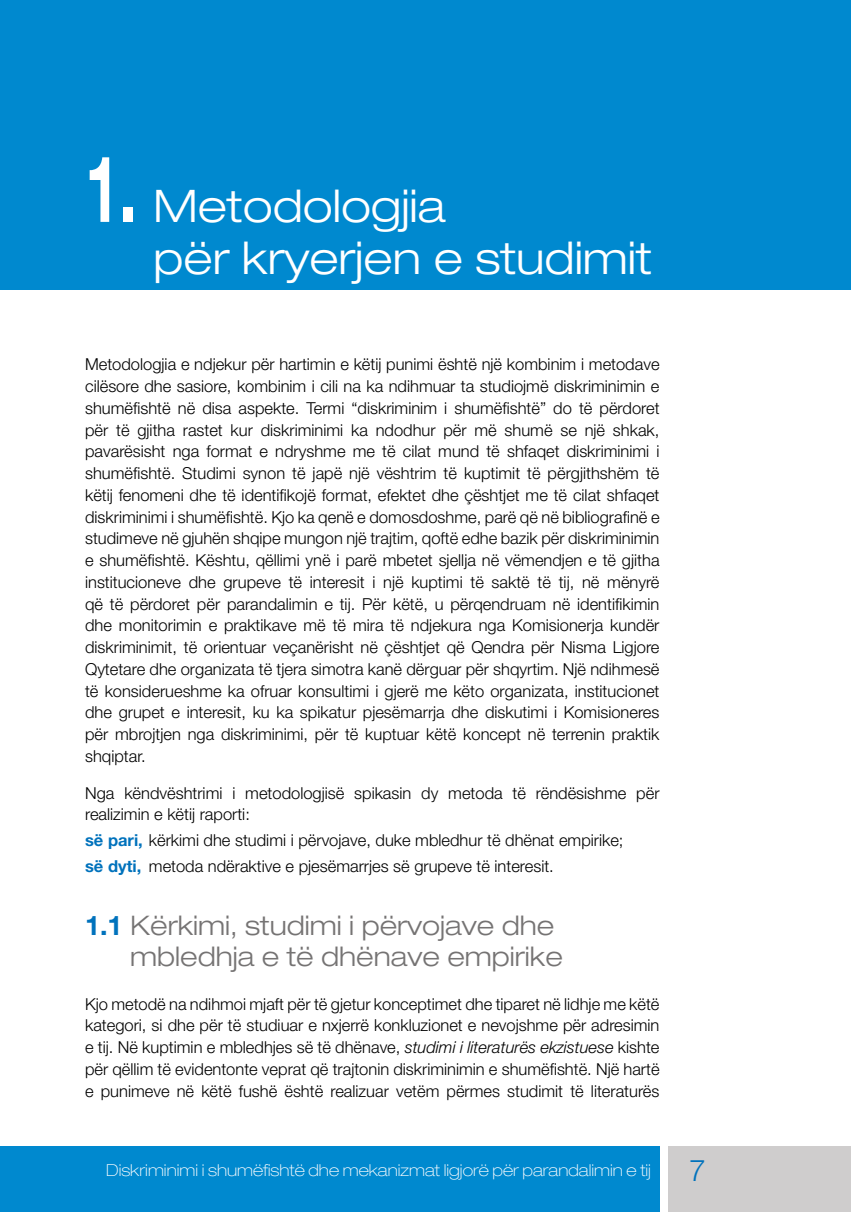
<style>
.page{position:relative;width:851px;height:1212px;background:#fff}
.page>*{position:absolute;margin:0;border:0;box-sizing:border-box;transform-origin:0 0}
.t1{font:300 expanded 45px/51.8px "Helvetica Neue LT Std";color:#fff}
.t2{font:300 30px "Helvetica Neue LT Std";color:#0072bc}
.t3{font:300 expanded 27px/31px "Helvetica Neue LT Std";color:#757373}
.t4{font:300 16.5px/21.8px "Helvetica Neue LT Std";color:#000;text-align:justify}
.t5{font:100 expanded 16.5px "Helvetica Neue LT Std";color:#fff}
.s1{font-weight:700;font-stretch:normal;font-size:92.25px}
.s2{font-weight:700;color:#0072bc}
.s3{font-weight:700;font-stretch:normal;color:#0072bc}
.s4{font-style:italic}
</style>
<div class="page">
<div style="left:0;top:1146px;width:659px;height:66px;background:#0089cf"></div>
<div style="left:668px;top:1146px;width:182px;height:66px;background:#cfcdcd"></div>
<div style="left:0;top:0;width:850px;height:289px;background:#0089cf"></div>
<h1 class="t1" style="left:153px;top:179px;width:500px;text-indent:-68px"><span class="s1">1.</span> Metodologjia<br>për kryerjen e studimit</h1>
<p class="t4" style="left:85px;top:353px;width:576px">Metodologjia e ndjekur për hartimin e këtij punimi është një kombinim i metodave cilësore dhe sasiore, kombinim i cili na ka ndihmuar ta studiojmë diskriminimin e shumëfishtë në disa aspekte. Termi “diskriminim i shumëfishtë” do të përdoret për të gjitha rastet kur diskriminimi ka ndodhur për më shumë se një shkak, pavarësisht nga format e ndryshme me të cilat mund të shfaqet diskriminimi i shumëfishtë. Studimi synon të japë një vështrim të kuptimit të përgjithshëm të këtij fenomeni dhe të identifikojë format, efektet dhe çështjet me të cilat shfaqet diskriminimi i shumëfishtë. Kjo ka qenë e domosdoshme, parë që në bibliografinë e studimeve në gjuhën shqipe mungon një trajtim, qoftë edhe bazik për diskriminimin e shumëfishtë. Kështu, qëllimi ynë i parë mbetet sjellja në vëmendjen e të gjitha institucioneve dhe grupeve të interesit i një kuptimi të saktë të tij, në mënyrë që të përdoret për parandalimin e tij. Për këtë, u përqendruam në identifikimin dhe monitorimin e praktikave më të mira të ndjekura nga Komisionerja kundër diskriminimit, të orientuar veçanërisht në çështjet që Qendra për Nisma Ligjore Qytetare dhe organizata të tjera simotra kanë dërguar për shqyrtim. Një ndihmesë të konsiderueshme ka ofruar konsultimi i gjerë me këto organizata, institucionet dhe grupet e interesit, ku ka spikatur pjesëmarrja dhe diskutimi i Komisioneres për mbrojtjen nga diskriminimi, për të kuptuar këtë koncept në terrenin praktik shqiptar.</p>
<p class="t4" style="left:85px;top:781px;width:576px">Nga këndvështrimi i metodologjisë spikasin dy metoda të rëndësishme për realizimin e këtij raporti:</p>
<p class="t4" style="left:85px;top:827px;width:540px;line-height:26px"><span class="s2">së pari,</span> kërkimi dhe studimi i përvojave, duke mbledhur të dhënat empirike; <span class="s2">së dyti,</span> metoda ndëraktive e pjesëmarrjes së grupeve të interesit.</p>
<h3 class="t3" style="left:130px;top:910px;width:434px;text-indent:-45px"><span class="s3">1.1</span> Kërkimi, studimi i përvojave dhe mbledhja e të dhënave empirike</h3>
<p class="t4" style="left:85px;top:992px;width:576px">Kjo metodë na ndihmoi mjaft për të gjetur konceptimet dhe tiparet në lidhje me këtë kategori, si dhe për të studiuar e nxjerrë konkluzionet e nevojshme për adresimin e tij. Në kuptimin e mbledhjes së të dhënave, <span class="s4">studimi i literaturës ekzistuese</span> kishte për qëllim të evidentonte veprat që trajtonin diskriminimin e shumëfishtë. Një hartë e punimeve në këtë fushë është realizuar vetëm përmes studimit të literaturës</p>
<p class="t5" style="left:106px;top:1160px;width:546px">Diskriminimi i shumëfishtë dhe mekanizmat ligjorë për parandalimin e tij</p>
<h2 class="t2" style="left:689px;top:1152px;width:18px">7</h2>
</div>
